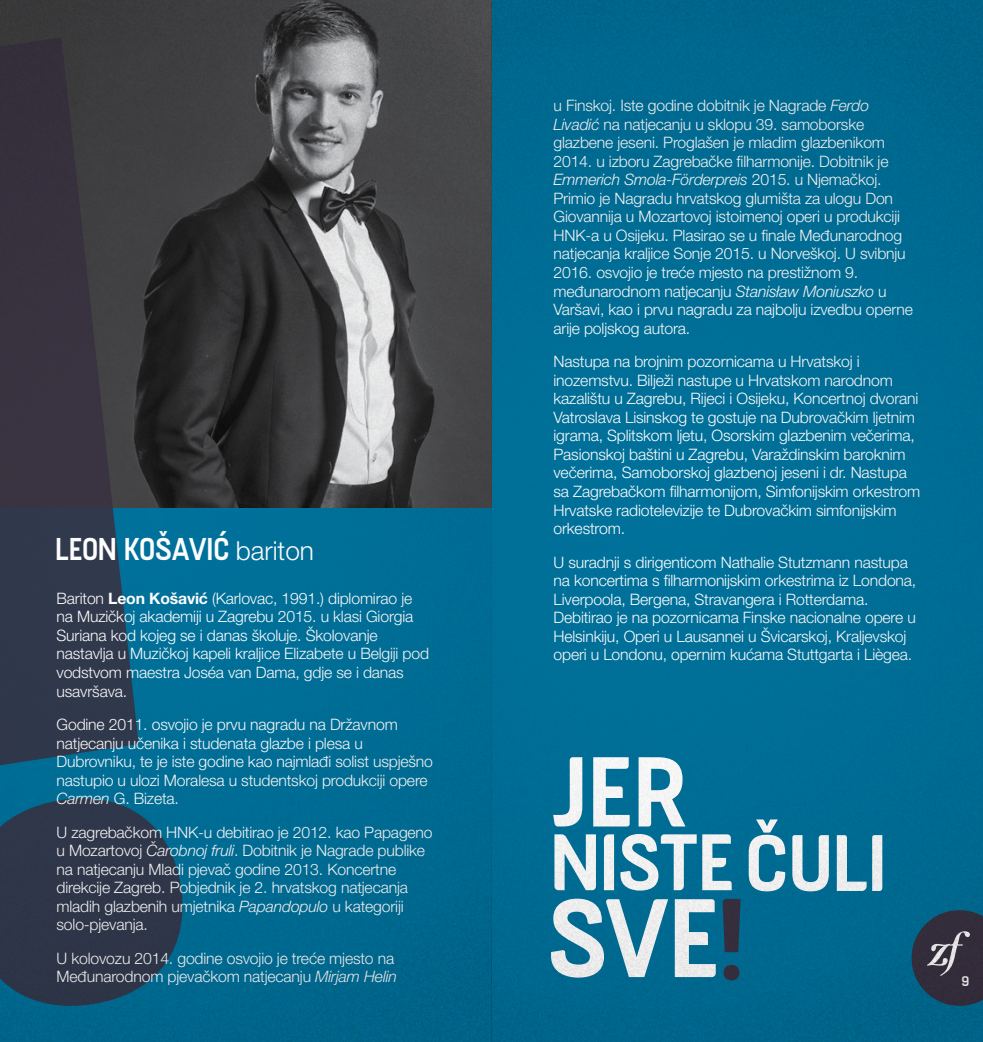
<style>
.page{position:relative;width:983px;height:1042px;background:#fff}
.page>*{position:absolute;margin:0;border:0;box-sizing:border-box;transform-origin:0 0}
.t1{font:300 31.5px "Fuji";letter-spacing:-.045em;color:#fff}
.t2{font:300 15.75px/18.6px "Helvetica Neue LT Pro";letter-spacing:-.01em;color:#fff}
.t3{font:300 14px "Fuji";color:#fff}
.s1{font-family:"Helvetica Neue LT Pro";font-size:26.25px}
.s2{font-weight:700}
.s3{font-style:italic}
</style>
<div class="page">
<img style="left:0;top:0;width:982px;height:1042px">
<h1 class="t1" style="left:55px;top:530px;width:261px">LEON KOŠAVIĆ <span class="s1">bariton</span></h1>
<p class="t2" style="left:57px;top:588px;width:374px">Bariton <span class="s2">Leon Košavić</span> (Karlovac, 1991.) diplomirao je na Muzičkoj akademiji u Zagrebu 2015. u klasi Giorgia Suriana kod kojeg se i danas školuje. Školovanje nastavlja u Muzičkoj kapeli kraljice Elizabete u Belgiji pod vodstvom maestra Joséa van Dama, gdje se i danas usavršava.</p>
<p class="t2" style="left:57px;top:715px;width:378px">Godine 2011. osvojio je prvu nagradu na Državnom natjecanju učenika i studenata glazbe i plesa u Dubrovniku, te je iste godine kao najmlađi solist uspješno nastupio u ulozi Moralesa u studentskoj produkciji opere <span class="s3">Carmen</span> G. Bizeta.</p>
<p class="t2" style="left:57px;top:822px;width:377px">U zagrebačkom HNK-u debitirao je 2012. kao Papageno u Mozartovoj <span class="s3">Čarobnoj fruli</span>. Dobitnik je Nagrade publike na natjecanju Mladi pjevač godine 2013. Koncertne direkcije Zagreb. Pobjednik je 2. hrvatskog natjecanja mladih glazbenih umjetnika <span class="s3">Papandopulo</span> u kategoriji solo-pjevanja.</p>
<p class="t2" style="left:57px;top:948px;width:342px">U kolovozu 2014. godine osvojio je treće mjesto na<br>Međunarodnom pjevačkom natjecanju <span class="s3">Mirjam Helin</span></p>
<p class="t2" style="left:553px;top:96px;width:361px">u Finskoj. Iste godine dobitnik je Nagrade <span class="s3">Ferdo Livadić</span> na natjecanju u sklopu 39. samoborske glazbene jeseni. Proglašen je mladim glazbenikom 2014. u izboru Zagrebačke filharmonije. Dobitnik je <span class="s3">Emmerich Smola-Förderpreis</span> 2015. u Njemačkoj.<br>Primio je Nagradu hrvatskog glumišta za ulogu Don Giovannija u Mozartovoj istoimenoj operi u produkciji HNK-a u Osijeku. Plasirao se u finale Međunarodnog natjecanja kraljice Sonje 2015. u Norveškoj. U svibnju 2016. osvojio je treće mjesto na prestižnom 9. međunarodnom natjecanju <span class="s3">Stanisław Moniuszko</span> u Varšavi, kao i prvu nagradu za najbolju izvedbu operne arije poljskog autora.</p>
<p class="t2" style="left:553px;top:352px;width:368px">Nastupa na brojnim pozornicama u Hrvatskoj i inozemstvu. Bilježi nastupe u Hrvatskom narodnom kazalištu u Zagrebu, Rijeci i Osijeku, Koncertnoj dvorani Vatroslava Lisinskog te gostuje na Dubrovačkim ljetnim igrama, Splitskom ljetu, Osorskim glazbenim večerima, Pasionskoj baštini u Zagrebu, Varaždinskim baroknim večerima, Samoborskoj glazbenoj jeseni i dr. Nastupa sa Zagrebačkom filharmonijom, Simfonijskim orkestrom Hrvatske radiotelevizije te Dubrovačkim simfonijskim orkestrom.</p>
<p class="t2" style="left:553px;top:552px;width:364px">U suradnji s dirigenticom Nathalie Stutzmann nastupa na koncertima s filharmonijskim orkestrima iz Londona, Liverpoola, Bergena, Stravangera i Rotterdama.<br>Debitirao je na pozornicama Finske nacionalne opere u Helsinkiju, Operi u Lausannei u Švicarskoj, Kraljevskoj operi u Londonu, opernim kućama Stuttgarta i Liègea.</p>
<p class="t3" style="left:960px;top:972px;width:10px">9</p>
</div>
